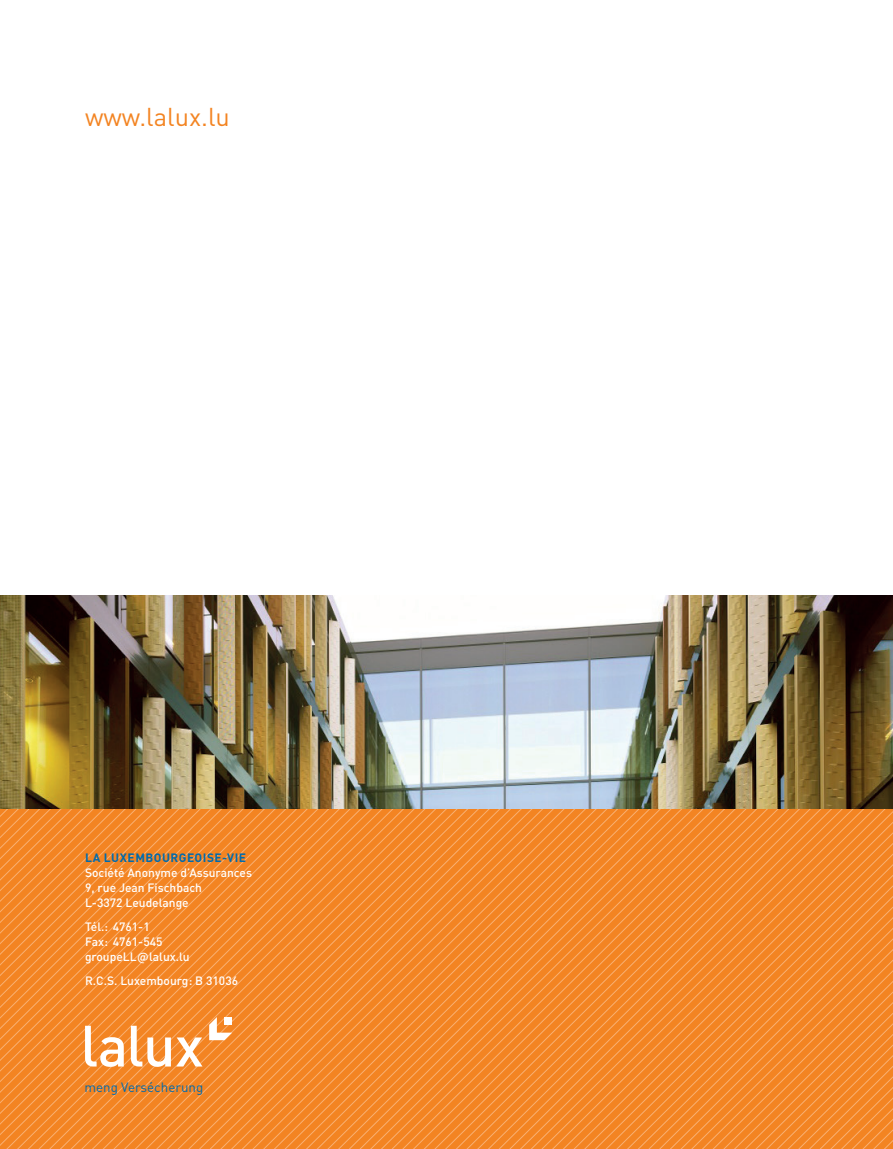
<style>
.page{position:relative;width:893px;height:1149px;background:#fff}
.page>*{position:absolute;margin:0;border:0;box-sizing:border-box;transform-origin:0 0}
.t1{font:25.5px "DIN Pro";color:#f38422}
.t2{font:13.35px "DIN Pro";color:#006bad}
.t3{font:500 12px/15px "DIN Pro";color:#fff}
.t4{font:700 12px "DIN Pro";letter-spacing:.035em;color:#006bad}
</style>
<div class="page">
<svg style="left:0;top:808px;width:159px;height:340px;background:#f3892c"></svg>
<svg style="left:170px;top:808px;width:117px;height:340px;background:#f3892c"></svg>
<svg style="left:287px;top:808px;width:107px;height:340px;background:#f3892c"></svg>
<svg style="left:394px;top:808px;width:107px;height:340px;background:#f3892c"></svg>
<svg style="left:501px;top:808px;width:11px;height:340px;background:#f3892c"></svg>
<svg style="left:512px;top:808px;width:64px;height:340px;background:#f3892d"></svg>
<svg style="left:576px;top:808px;width:11px;height:340px;background:#f3892d"></svg>
<svg style="left:587px;top:808px;width:64px;height:340px;background:#f3892c"></svg>
<svg style="left:651px;top:808px;width:107px;height:340px;background:#f3892c"></svg>
<svg style="left:758px;top:808px;width:11px;height:340px;background:#f3892c"></svg>
<svg style="left:769px;top:808px;width:11px;height:340px;background:#f3892c"></svg>
<svg style="left:780px;top:808px;width:113px;height:340px;background:#f3892c"></svg>
<img style="left:0;top:595px;width:893px;height:213px">
<svg style="left:85px;top:1025px;width:39px;height:41px"></svg>
<svg style="left:131px;top:1025px;width:72px;height:41px"></svg>
<svg style="left:209px;top:1016px;width:23px;height:23px"></svg>
<div style="left:224px;top:1016px;width:8px;height:8px;background:#fff"></div>
<h1 class="t1" style="left:85px;top:99px;width:146px">www.lalux.lu</h1>
<p class="t4" style="left:85px;top:849px;width:163px">LA LUXEMBOURGEOISE-VIE</p>
<p class="t3" style="left:85px;top:864px;width:168px">Société Anonyme d’Assurances<br>9, rue Jean Fischbach<br>L-3372 Leudelange</p>
<p class="t3" style="left:85px;top:918px;width:106px">Tél.: 4761-1<br>Fax: 4761-545 groupeLL@lalux.lu</p>
<p class="t3" style="left:85px;top:971px;width:155px">R.C.S. Luxembourg: B 31036</p>
<p class="t2" style="left:84px;top:1077px;width:120px">meng Versécherung</p>
</div>
